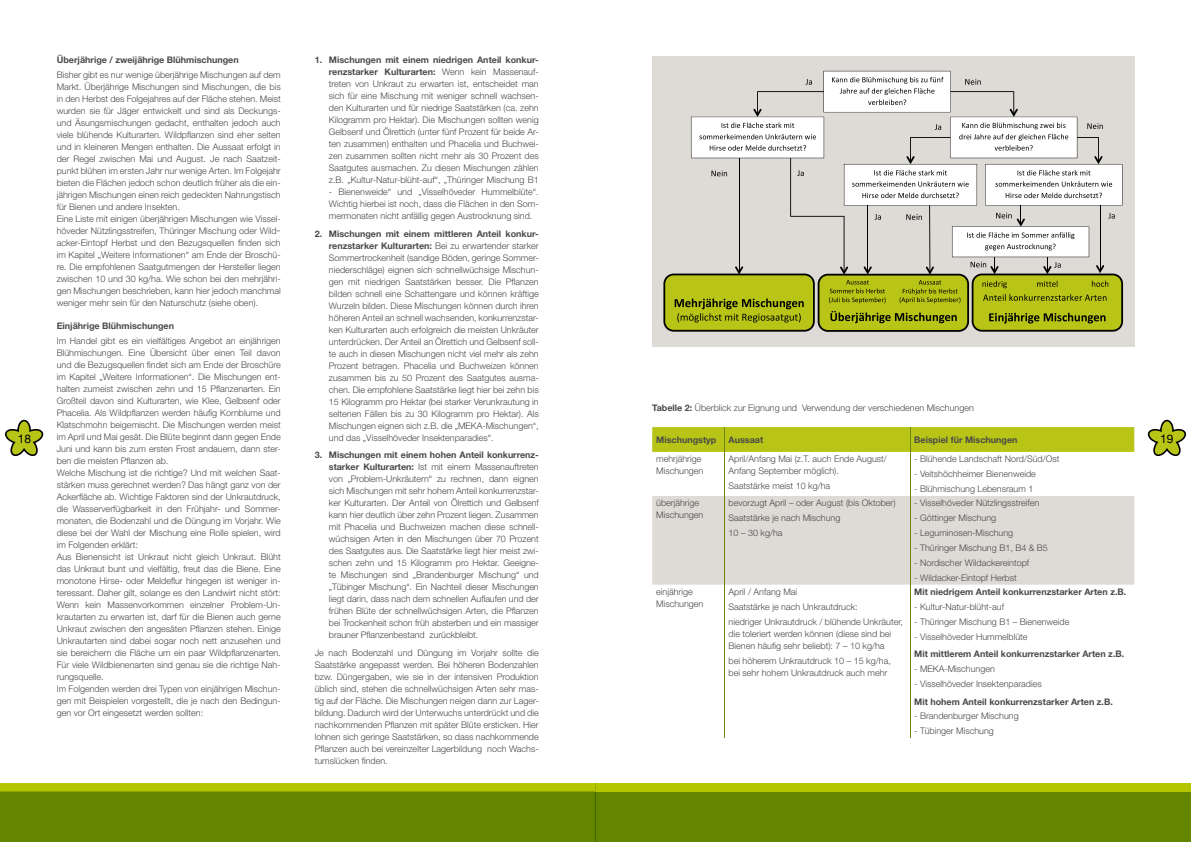
<style>
.page{position:relative;width:1191px;height:842px;background:#fff}
.page>*{position:absolute;margin:0;border:0;box-sizing:border-box;transform-origin:0 0}
.t1{font:12px "Helvetica Neue LT Std";color:#000}
.t2{font:300 9px/12px "Helvetica Neue LT Std";color:#494948}
.t3{font:700 9px "Helvetica Neue LT Std";color:#494948}
.s1{font-weight:700}
</style>
<div class="page">
<svg style="left:1147px;top:420px;width:39px;height:36px"></svg>
<svg style="left:5px;top:420px;width:38px;height:36px"></svg>
<div style="left:652px;top:57px;width:482px;height:290px;background:#dedad6"></div>
<svg style="left:663px;top:71px;width:460px;height:261px"></svg>
<div style="left:652px;top:496px;width:482px;height:89px;background:#dedad6"></div>
<svg style="left:652px;top:427px;width:482px;height:25px;background:#b8c518"></svg>
<hr style="left:724px;top:452px;width:1px;height:44px;background:#6f8405">
<hr style="left:910px;top:452px;width:1px;height:44px;background:#6f8405">
<hr style="left:724px;top:496px;width:1px;height:89px;background:#6f8405">
<hr style="left:910px;top:496px;width:1px;height:89px;background:#6f8405">
<hr style="left:724px;top:585px;width:1px;height:153px;background:#6f8405">
<hr style="left:910px;top:585px;width:1px;height:153px;background:#6f8405">
<div style="left:595px;top:791px;width:596px;height:51px;background:#648500"></div>
<div style="left:595px;top:783px;width:596px;height:8px;background:#b4c600"></div>
<div style="left:0;top:791px;width:595px;height:51px;background:#648500"></div>
<svg style="left:0;top:783px;width:595px;height:8px;background:#b4c601"></svg>
<p class="t3" style="left:57px;top:54px;width:183px">Überjährige / zweijährige Blühmischungen</p>
<p class="t2" style="left:57px;top:69px;width:225px">Bisher gibt es nur wenige überjährige Mischungen auf dem Markt. Überjährige Mischungen sind Mischungen, die bis in den Herbst des Folgejahres auf der Fläche stehen. Meist wurden sie für Jäger entwickelt und sind als Deckungs&shy;und Äsungsmischungen gedacht, enthalten jedoch auch viele blühende Kulturarten. Wildpflanzen sind eher selten und in kleineren Mengen enthalten. Die Aussaat erfolgt in der Regel zwischen Mai und August. Je nach Saatzeit&shy;punkt blühen im ersten Jahr nur wenige Arten. Im Folgejahr bieten die Flächen jedoch schon deutlich früher als die ein&shy;jährigen Mischungen einen reich gedeckten Nahrungstisch für Bienen und andere Insekten.<br>Eine Liste mit einigen überjährigen Mischungen wie Vissel&shy;höveder Nützlingsstreifen, Thüringer Mischung oder Wild&shy;acker-Eintopf Herbst und den Bezugsquellen finden sich im Kapitel „Weitere Informationen“ am Ende der Broschü&shy;re. Die empfohlenen Saatgutmengen der Hersteller liegen zwischen 10 und 30 kg/ha. Wie schon bei den mehrjähri&shy;gen Mischungen beschrieben, kann hier jedoch manchmal weniger mehr sein für den Naturschutz (siehe oben).</p>
<p class="t3" style="left:57px;top:320px;width:119px">Einjährige Blühmischungen</p>
<p class="t2" style="left:57px;top:334px;width:225px">Im Handel gibt es ein vielfältiges Angebot an einjährigen Blühmischungen. Eine Übersicht über einen Teil davon und die Bezugsquellen findet sich am Ende der Broschüre im Kapitel „Weitere Informationen“. Die Mischungen ent&shy;halten zumeist zwischen zehn und 15 Pflanzenarten. Ein Großteil davon sind Kulturarten, wie Klee, Gelbsenf oder Phacelia. Als Wildpflanzen werden häufig Kornblume und Klatschmohn beigemischt. Die Mischungen werden meist im April und Mai gesät. Die Blüte beginnt dann gegen Ende Juni und kann bis zum ersten Frost andauern, dann ster&shy;ben die meisten Pflanzen ab.<br>Welche Mischung ist die richtige? Und mit welchen Saat&shy;stärken muss gerechnet werden? Das hängt ganz von der Ackerfläche ab. Wichtige Faktoren sind der Unkrautdruck, die Wasserverfügbarkeit in den Frühjahr- und Sommer&shy;monaten, die Bodenzahl und die Düngung im Vorjahr. Wie diese bei der Wahl der Mischung eine Rolle spielen, wird im Folgenden erklärt:<br>Aus Bienensicht ist Unkraut nicht gleich Unkraut. Blüht das Unkraut bunt und vielfältig, freut das die Biene. Eine monotone Hirse- oder Meldeflur hingegen ist weniger in&shy;teressant. Daher gilt, solange es den Landwirt nicht stört:<br>Wenn kein Massenvorkommen einzelner Problem-Un&shy;krautarten zu erwarten ist, darf für die Bienen auch gerne Unkraut zwischen den angesäten Pflanzen stehen. Einige Unkrautarten sind dabei sogar noch nett anzusehen und sie bereichern die Fläche um ein paar Wildpflanzenarten.<br>Für viele Wildbienenarten sind genau sie die richtige Nah&shy;rungsquelle.<br>Im Folgenden werden drei Typen von einjährigen Mischun&shy;gen mit Beispielen vorgestellt, die je nach den Bedingun&shy;gen vor Ort eingesetzt werden sollten:</p>
<p class="t2" style="left:329px;top:54px;width:211px;text-align:justify;text-indent:-14px"><span class="s1">1. Mischungen mit einem niedrigen Anteil konkur&shy;renzstarker Kulturarten:</span> Wenn kein Massenauf&shy;treten von Unkraut zu erwarten ist, entscheidet man sich für eine Mischung mit weniger schnell wachsen&shy;den Kulturarten und für niedrige Saatstärken (ca. zehn Kilogramm pro Hektar). Die Mischungen sollten wenig Gelbsenf und Ölrettich (unter fünf Prozent für beide Ar&shy;ten zusammen) enthalten und Phacelia und Buchwei&shy;zen zusammen sollten nicht mehr als 30 Prozent des Saatgutes ausmachen. Zu diesen Mischungen zählen z.B. „Kultur-Natur-blüht-auf“, „Thüringer Mischung B1</p>
<p class="t2" style="left:329px;top:186px;width:211px;text-align:justify">- Bienenweide“ und „Visselhöveder Hummelblüte“.<br>Wichtig hierbei ist noch, dass die Flächen in den Som&shy;mermonaten nicht anfällig gegen Austrocknung sind.</p>
<p class="t2" style="left:329px;top:227px;width:211px;text-align:justify;text-indent:-14px"><span class="s1">2. Mischungen mit einem mittleren Anteil konkur&shy;renzstarker Kulturarten:</span> Bei zu erwartender starker Sommertrockenheit (sandige Böden, geringe Sommer&shy;niederschläge) eignen sich schnellwüchsige Mischun&shy;gen mit niedrigen Saatstärken besser. Die Pflanzen bilden schnell eine Schattengare und können kräftige Wurzeln bilden. Diese Mischungen können durch ihren höheren Anteil an schnell wachsenden, konkurrenzstar&shy;ken Kulturarten auch erfolgreich die meisten Unkräuter unterdrücken. Der Anteil an Ölrettich und Gelbsenf soll&shy;te auch in diesen Mischungen nicht viel mehr als zehn Prozent betragen. Phacelia und Buchweizen können zusammen bis zu 50 Prozent des Saatgutes ausma&shy;chen. Die empfohlene Saatstärke liegt hier bei zehn bis 15 Kilogramm pro Hektar (bei starker Verunkrautung in seltenen Fällen bis zu 30 Kilogramm pro Hektar). Als Mischungen eignen sich z.B. die „MEKA-Mischungen“, und das „Visselhöveder Insektenparadies“.</p>
<p class="t2" style="left:329px;top:449px;width:211px;text-align:justify;text-indent:-14px"><span class="s1">3. Mischungen mit einem hohen Anteil konkurrenz&shy;starker Kulturarten:</span> Ist mit einem Massenauftreten von „Problem-Unkräutern“ zu rechnen, dann eignen sich Mischungen mit sehr hohem Anteil konkurrenzstar&shy;ker Kulturarten. Der Anteil von Ölrettich und Gelbsenf kann hier deutlich über zehn Prozent liegen. Zusammen mit Phacelia und Buchweizen machen diese schnell&shy;wüchsigen Arten in den Mischungen über 70 Prozent des Saatgutes aus. Die Saatstärke liegt hier meist zwi&shy;schen zehn und 15 Kilogramm pro Hektar. Geeigne&shy;te Mischungen sind „Brandenburger Mischung“ und „Tübinger Mischung“. Ein Nachteil dieser Mischungen liegt darin, dass nach dem schnellen Auflaufen und der frühen Blüte der schnellwüchsigen Arten, die Pflanzen bei Trockenheit schon früh absterben und ein massiger brauner Pflanzenbestand zurückbleibt.</p>
<p class="t2" style="left:315px;top:646px;width:225px;text-align:justify">Je nach Bodenzahl und Düngung im Vorjahr sollte die Saatstärke angepasst werden. Bei höheren Bodenzahlen bzw. Düngergaben, wie sie in der intensiven Produktion üblich sind, stehen die schnellwüchsigen Arten sehr mas&shy;tig auf der Fläche. Die Mischungen neigen dann zur Lager&shy;bildung. Dadurch wird der Unterwuchs unterdrückt und die nachkommenden Pflanzen mit später Blüte ersticken. Hier lohnen sich geringe Saatstärken, so dass nachkommende Pflanzen auch bei vereinzelter Lagerbildung noch Wachs&shy;tumslücken finden.</p>
<p class="t2" style="left:652px;top:402px;width:323px"><span class="s1">Tabelle 2:</span> Überblick zur Eignung und Verwendung der verschiedenen Mischungen</p>
<p class="t3" style="left:656px;top:434px;width:62px">Mischungstyp</p>
<p class="t3" style="left:728px;top:434px;width:36px">Aussaat</p>
<p class="t3" style="left:914px;top:434px;width:105px">Beispiel für Mischungen</p>
<p class="t2" style="left:656px;top:453px;width:49px">mehrjährige<br>Mischungen</p>
<p class="t2" style="left:728px;top:453px;width:160px">April/Anfang Mai (z.T. auch Ende August/<br>Anfang September möglich).</p>
<p class="t2" style="left:728px;top:480px;width:103px">Saatstärke meist 10 kg/ha</p>
<h1 class="t1" style="left:18px;top:432px;width:15px">18</h1>
<h1 class="t1" style="left:1160px;top:432px;width:15px">19</h1>
<p class="t2" style="left:914px;top:453px;width:147px">- Blühende Landschaft Nord/Süd/Ost</p>
<p class="t2" style="left:914px;top:468px;width:123px">- Veitshöchheimer Bienenweide</p>
<p class="t2" style="left:914px;top:483px;width:121px">- Blühmischung Lebensraum 1</p>
<p class="t2" style="left:656px;top:497px;width:49px">überjährige<br>Mischungen</p>
<p class="t2" style="left:728px;top:496px;width:169px;line-height:14.8px">bevorzugt April – oder August (bis Oktober)<br>Saatstärke je nach Mischung<br>10 – 30 kg/ha</p>
<p class="t2" style="left:914px;top:497px;width:127px">- Visselhöveder Nützlingsstreifen</p>
<p class="t2" style="left:914px;top:512px;width:84px">- Göttinger Mischung</p>
<p class="t2" style="left:914px;top:527px;width:100px">- Leguminosen-Mischung</p>
<p class="t2" style="left:914px;top:541px;width:135px">- Thüringer Mischung B1, B4 &amp; B5</p>
<p class="t2" style="left:914px;top:556px;width:116px">- Nordischer Wildackereintopf</p>
<p class="t2" style="left:914px;top:571px;width:104px">- Wildacker-Eintopf Herbst</p>
<p class="t2" style="left:656px;top:586px;width:49px">einjährige<br>Mischungen</p>
<p class="t2" style="left:728px;top:584px;width:176px;line-height:14.8px">April / Anfang Mai<br>Saatstärke je nach Unkrautdruck:<br>niedriger Unkrautdruck / blühende Unkräuter,</p>
<p class="t2" style="left:728px;top:627px;width:164px">die toleriert werden können (diese sind bei<br>Bienen häufig sehr beliebt): 7 – 10 kg/ha</p>
<p class="t2" style="left:728px;top:654px;width:164px">bei höherem Unkrautdruck 10 – 15 kg/ha, bei sehr hohem Unkrautdruck auch mehr</p>
<p class="t3" style="left:914px;top:586px;width:213px">Mit niedrigem Anteil konkurrenzstarker Arten z.B.</p>
<p class="t2" style="left:914px;top:600px;width:91px">- Kultur-Natur-blüht-auf</p>
<p class="t2" style="left:914px;top:615px;width:157px">- Thüringer Mischung B1 – Bienenweide</p>
<p class="t2" style="left:914px;top:630px;width:115px">- Visselhöveder Hummelblüte</p>
<p class="t3" style="left:914px;top:648px;width:211px">Mit mittlerem Anteil konkurrenzstarker Arten z.B.</p>
<p class="t2" style="left:914px;top:663px;width:82px">- MEKA-Mischungen</p>
<p class="t2" style="left:914px;top:677px;width:129px">- Visselhöveder Insektenparadies</p>
<p class="t3" style="left:914px;top:696px;width:200px">Mit hohem Anteil konkurrenzstarker Arten z.B.</p>
<p class="t2" style="left:914px;top:710px;width:106px">- Brandenburger Mischung</p>
<p class="t2" style="left:914px;top:725px;width:81px">- Tübinger Mischung</p>
</div>
